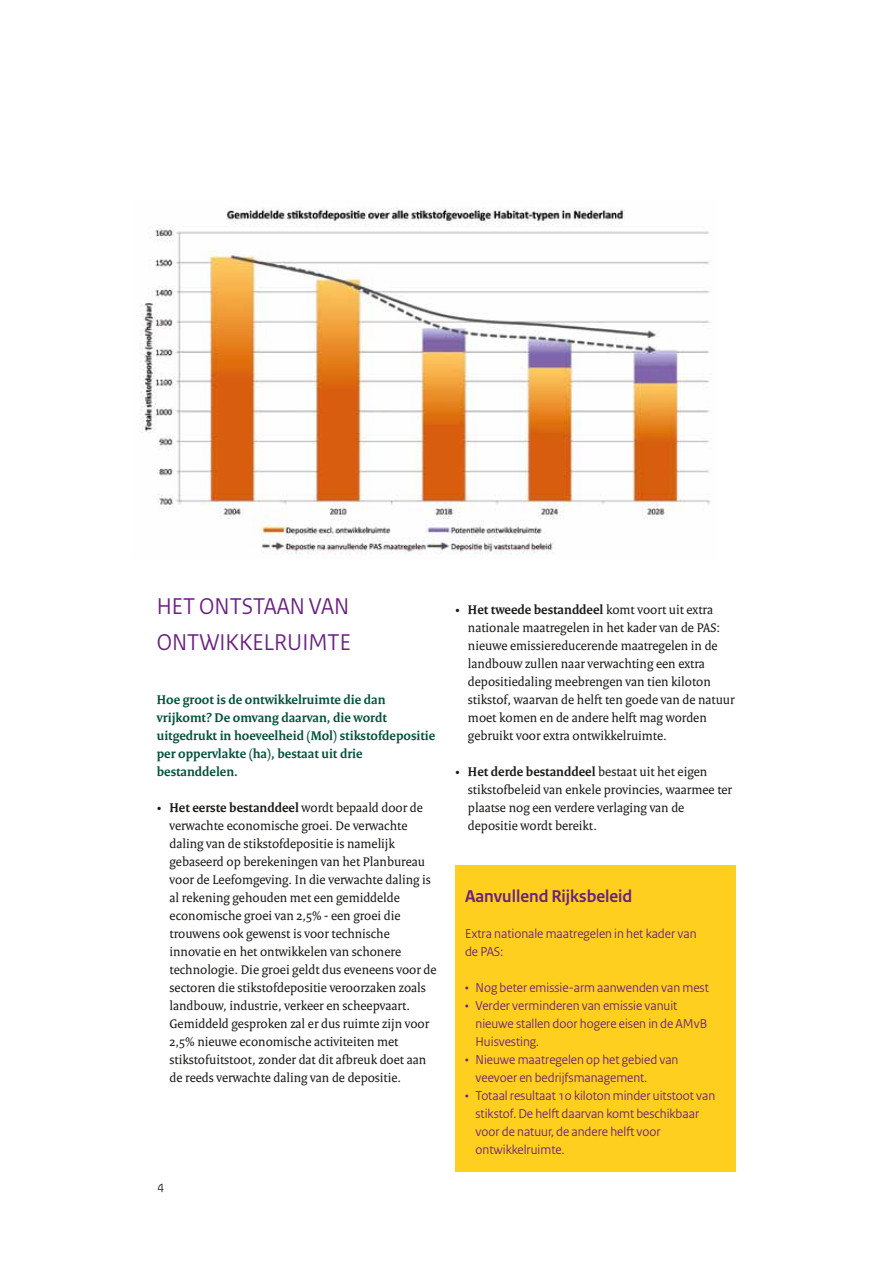
<style>
.page{position:relative;width:893px;height:1263px;background:#fff}
.page>*{position:absolute;margin:0;border:0;box-sizing:border-box;transform-origin:0 0}
.t1{font:24px/36px "Rijksoverheid Sans";color:#682180}
.t2{font:700 18px "Rijksoverheid Sans";color:#682180}
.t3{font:13.5px/18px "Rijksoverheid Serif";color:#1a1a18}
.t4{font:13.5px/18px "Rijksoverheid Sans";color:#682180}
.t5{font:700 13.5px/18px "Rijksoverheid Serif";color:#00513b}
.t6{font:12.75px "Rijksoverheid Sans";color:#1a1a18}
.s1{font-weight:700}
</style>
<div class="page">
<img style="left:140px;top:207px;width:571px;height:348px">
<div style="left:455px;top:865px;width:281px;height:306px;background:#ffcf1f"></div>
<h1 class="t1" style="left:157px;top:588px;width:196px">HET ONTSTAAN VAN<br>ONTWIKKELRUIMTE</h1>
<p class="t5" style="left:157px;top:690px;width:280px">Hoe groot is de ontwikkelruimte die dan vrijkomt? De omvang daarvan, die wordt uitgedrukt in hoeveelheid (Mol) stikstofdepositie per oppervlakte (ha), bestaat uit drie bestanddelen.</p>
<p class="t3" style="left:170px;top:798px;width:269px;text-indent:-13px">• <span class="s1">Het eerste bestanddeel</span> wordt bepaald door de verwachte economische groei. De verwachte daling van de stikstofdepositie is namelijk gebaseerd op berekeningen van het Planbureau voor de Leefomgeving. In die verwachte daling is al rekening gehouden met een gemiddelde economische groei van 2,5% - een groei die trouwens ook gewenst is voor technische innovatie en het ontwikkelen van schonere technologie. Die groei geldt dus eveneens voor de sectoren die stikstofdepositie veroorzaken zoals landbouw, industrie, verkeer en scheepvaart.<br>Gemiddeld gesproken zal er dus ruimte zijn voor 2,5% nieuwe economische activiteiten met stikstofuitstoot, zonder dat dit afbreuk doet aan de reeds verwachte daling van de depositie.</p>
<p class="t6" style="left:157px;top:1178px;width:8px">4</p>
<p class="t3" style="left:468px;top:600px;width:268px;text-indent:-13px">• <span class="s1">Het tweede bestanddeel</span> komt voort uit extra nationale maatregelen in het kader van de PAS: nieuwe emissiereducerende maatregelen in de landbouw zullen naar verwachting een extra depositiedaling meebrengen van tien kiloton stikstof, waarvan de helft ten goede van de natuur moet komen en de andere helft mag worden gebruikt voor extra ontwikkelruimte.</p>
<p class="t3" style="left:468px;top:762px;width:266px;text-indent:-13px">• <span class="s1">Het derde bestanddeel</span> bestaat uit het eigen stikstofbeleid van enkele provincies, waarmee ter plaatse nog een verdere verlaging van de depositie wordt bereikt.</p>
<h2 class="t2" style="left:465px;top:886px;width:169px">Aanvullend Rijksbeleid</h2>
<p class="t4" style="left:465px;top:925px;width:233px">Extra nationale maatregelen in het kader van de PAS:</p>
<p class="t4" style="left:465px;top:979px;width:245px">• Nog beter emissie-arm aanwenden van mest</p>
<p class="t4" style="left:475px;top:997px;width:233px;text-indent:-11px">• Verder verminderen van emissie vanuit nieuwe stallen door hogere eisen in de AMvB<br>Huisvesting.</p>
<p class="t4" style="left:475px;top:1051px;width:204px;text-indent:-11px">• Nieuwe maatregelen op het gebied van veevoer en bedrijfsmanagement.</p>
<p class="t4" style="left:475px;top:1087px;width:241px;text-indent:-11px">• Totaal resultaat 10 kiloton minder uitstoot van stikstof. De helft daarvan komt beschikbaar voor de natuur, de andere helft voor ontwikkelruimte.</p>
</div>
